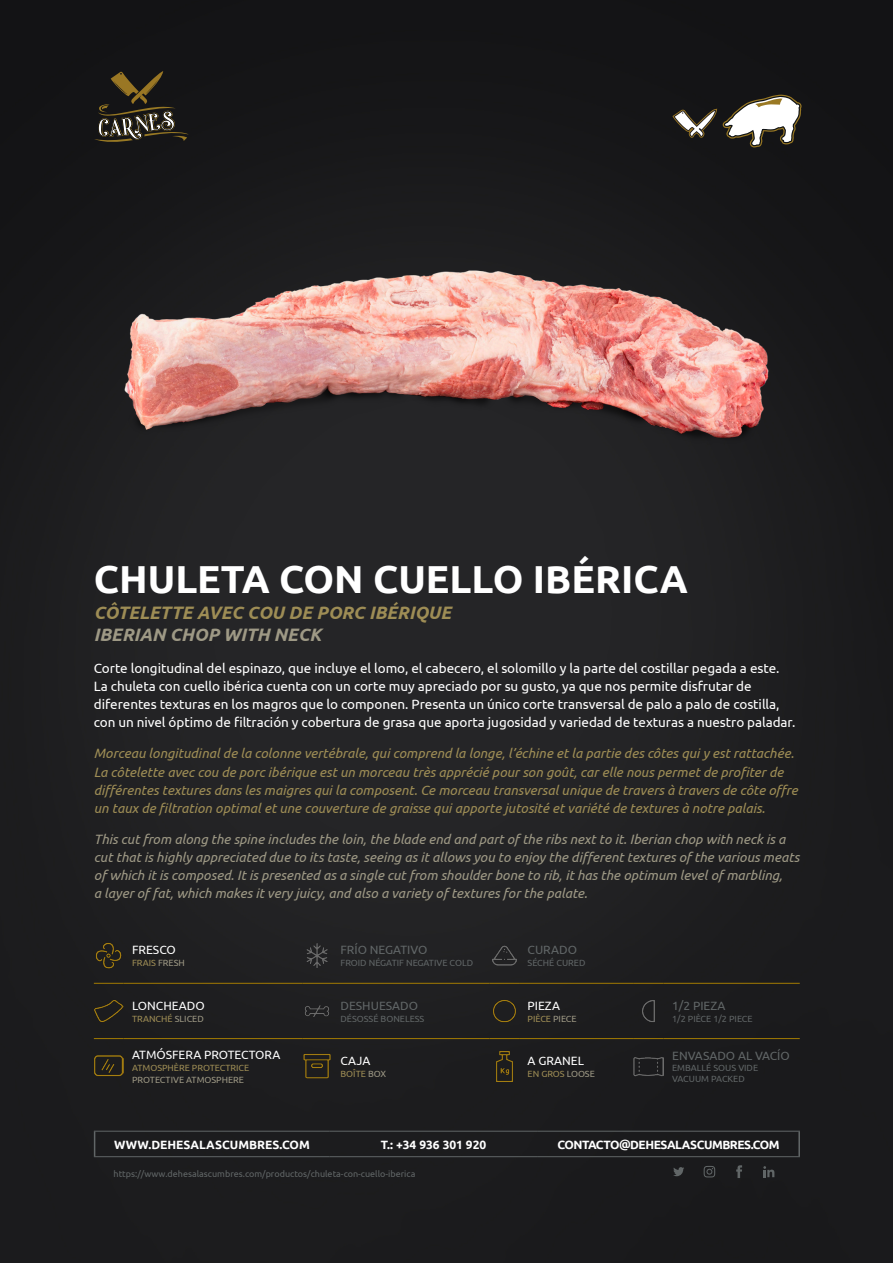
<style>
.page{position:relative;width:893px;height:1263px;background:#fff}
.page>*{position:absolute;margin:0;border:0;box-sizing:border-box;transform-origin:0 0}
.t1{font:700 39px "Ubuntu";color:#fff}
.t2{font:italic 700 18px "Ubuntu";color:#9e8d55}
.t3{font:italic 700 18px "Ubuntu";color:#9e9985}
.t4{font:italic 13.5px/18px "Ubuntu";color:#9e8d55}
.t5{font:13.5px/18px "Ubuntu";letter-spacing:-.005em;color:#fff}
.t6{font:italic 13.5px/18px "Ubuntu";color:#9e9985}
.t7{font:12px "Ubuntu";color:#616667}
.t8{font:12px "Ubuntu";color:#fff}
.t9{font:700 12px "Ubuntu";letter-spacing:-.005em;color:#fff}
.t10{font:700 12px "Ubuntu";letter-spacing:-.04em;color:#fff}
.t11{font:9px "Ubuntu";color:#616667}
.t12{font:9px "Ubuntu";color:#9e8d55}
.t13{font:9px "Ubuntu";color:#9e9985}
.s1{color:#9e9985}
</style>
<div class="page">
<img style="left:0;top:0;width:893px;height:1263px">
<svg style="left:672px;top:109px;width:45px;height:29px"></svg>
<svg style="left:673px;top:1167px;width:11px;height:9px"></svg>
<svg style="left:736px;top:1165px;width:6px;height:13px"></svg>
<svg style="left:704px;top:1166px;width:11px;height:11px"></svg>
<svg style="left:763px;top:1166px;width:11px;height:11px"></svg>
<svg style="left:94px;top:71px;width:95px;height:72px;background:#332e23"></svg>
<svg style="left:94px;top:1132px;width:1px;height:24px"></svg>
<hr style="left:798px;top:1131px;width:2px;height:25px;background:#616667">
<hr style="left:94px;top:1131px;width:235px;height:1px;background:#616667">
<hr style="left:329px;top:1131px;width:209px;height:1px;background:#616667">
<hr style="left:538px;top:1131px;width:262px;height:1px;background:#616667">
<hr style="left:94px;top:1156px;width:235px;height:1px;background:#616667">
<hr style="left:329px;top:1156px;width:209px;height:1px;background:#616667">
<hr style="left:538px;top:1156px;width:262px;height:1px;background:#616667">
<svg style="left:723px;top:94px;width:79px;height:53px"></svg>
<img style="left:121px;top:187px;width:651px;height:342px">
<hr style="left:94px;top:983px;width:30px;height:1px;background:#a37b02">
<hr style="left:124px;top:983px;width:178px;height:1px;background:#a37b02">
<hr style="left:302px;top:983px;width:30px;height:1px;background:#a37b02">
<hr style="left:332px;top:983px;width:157px;height:1px;background:#a37b02">
<hr style="left:489px;top:983px;width:30px;height:1px;background:#a37b02">
<hr style="left:519px;top:983px;width:115px;height:1px;background:#a37b02">
<hr style="left:634px;top:983px;width:30px;height:1px;background:#a37b02">
<hr style="left:664px;top:983px;width:136px;height:1px;background:#a37b02">
<hr style="left:94px;top:1038px;width:30px;height:1px;background:#a37b02">
<hr style="left:124px;top:1038px;width:178px;height:1px;background:#a37b02">
<hr style="left:302px;top:1038px;width:30px;height:1px;background:#a37b02">
<hr style="left:332px;top:1038px;width:157px;height:1px;background:#a37b02">
<hr style="left:489px;top:1038px;width:30px;height:1px;background:#a37b02">
<hr style="left:519px;top:1038px;width:115px;height:1px;background:#a37b02">
<hr style="left:634px;top:1038px;width:30px;height:1px;background:#a37b02">
<hr style="left:664px;top:1038px;width:136px;height:1px;background:#a37b02">
<img style="left:94px;top:940px;width:30px;height:30px">
<img style="left:302px;top:940px;width:30px;height:30px">
<img style="left:489px;top:940px;width:30px;height:30px">
<img style="left:94px;top:996px;width:30px;height:30px">
<img style="left:302px;top:996px;width:30px;height:30px">
<img style="left:489px;top:996px;width:30px;height:30px">
<img style="left:634px;top:996px;width:30px;height:30px">
<img style="left:94px;top:1051px;width:30px;height:30px">
<img style="left:303px;top:1052px;width:28px;height:29px">
<img style="left:489px;top:1051px;width:30px;height:30px">
<img style="left:634px;top:1051px;width:30px;height:30px">
<p class="t1" style="left:94px;top:555px;width:596px">CHULETA CON CUELLO IBÉRICA</p>
<p class="t2" style="left:94px;top:601px;width:359px">CÔTELETTE AVEC COU DE PORC IBÉRIQUE</p>
<p class="t3" style="left:94px;top:624px;width:229px">IBERIAN CHOP WITH NECK</p>
<p class="t5" style="left:94px;top:658px;width:703px">Corte longitudinal del espinazo, que incluye el lomo, el cabecero, el solomillo y la parte del costillar pegada a este.<br>La chuleta con cuello ibérica cuenta con un corte muy apreciado por su gusto, ya que nos permite disfrutar de diferentes texturas en los magros que lo componen. Presenta un único corte transversal de palo a palo de costilla, con un nivel óptimo de filtración y cobertura de grasa que aporta jugosidad y variedad de texturas a nuestro paladar.</p>
<p class="t4" style="left:94px;top:744px;width:705px">Morceau longitudinal de la colonne vertébrale, qui comprend la longe, l’échine et la partie des côtes qui y est rattachée.<br>La côtelette avec cou de porc ibérique est un morceau très apprécié pour son goût, car elle nous permet de profiter de différentes textures dans les maigres qui la composent. Ce morceau transversal unique de travers à travers de côte offre un taux de filtration optimal et une couverture de graisse qui apporte jutosité et variété de textures à notre palais.</p>
<p class="t6" style="left:94px;top:830px;width:707px">This cut from along the spine includes the loin, the blade end and part of the ribs next to it. Iberian chop with neck is a cut that is highly appreciated due to its taste, seeing as it allows you to enjoy the different textures of the various meats of which it is composed. It is presented as a single cut from shoulder bone to rib, it has the optimum level of marbling,<br>a layer of fat, which makes it very juicy, and also a variety of textures for the palate.</p>
<p class="t8" style="left:132px;top:942px;width:45px">FRESCO</p>
<p class="t12" style="left:132px;top:957px;width:54px">FRAIS <span class="s1">FRESH</span></p>
<p class="t7" style="left:340px;top:942px;width:88px">FRÍO NEGATIVO</p>
<p class="t11" style="left:340px;top:957px;width:134px">FROID NÉGATIF NEGATIVE COLD</p>
<p class="t7" style="left:528px;top:942px;width:51px">CURADO</p>
<p class="t11" style="left:528px;top:957px;width:59px">SÉCHÉ CURED</p>
<p class="t8" style="left:132px;top:998px;width:74px">LONCHEADO</p>
<p class="t12" style="left:132px;top:1013px;width:73px">TRANCHÉ <span class="s1">SLICED</span></p>
<p class="t7" style="left:340px;top:998px;width:79px">DESHUESADO</p>
<p class="t11" style="left:340px;top:1013px;width:85px">DÉSOSSÉ BONELESS</p>
<p class="t8" style="left:528px;top:998px;width:34px">PIEZA</p>
<p class="t12" style="left:528px;top:1013px;width:51px">PIÈCE <span class="s1">PIECE</span></p>
<p class="t7" style="left:672px;top:998px;width:55px">1/2 PIEZA</p>
<p class="t11" style="left:672px;top:1013px;width:82px">1/2 PIÈCE 1/2 PIECE</p>
<p class="t8" style="left:132px;top:1047px;width:150px">ATMÓSFERA PROTECTORA</p>
<p class="t12" style="left:132px;top:1062px;width:119px">ATMOSPHÈRE PROTECTRICE</p>
<p class="t13" style="left:132px;top:1074px;width:113px">PROTECTIVE ATMOSPHERE</p>
<p class="t8" style="left:340px;top:1053px;width:31px">CAJA</p>
<p class="t12" style="left:340px;top:1068px;width:47px">BOÎTE <span class="s1">BOX</span></p>
<p class="t8" style="left:528px;top:1053px;width:58px">A GRANEL</p>
<p class="t12" style="left:528px;top:1068px;width:69px">EN GROS <span class="s1">LOOSE</span></p>
<p class="t7" style="left:672px;top:1049px;width:119px">ENVASADO AL VACÍO</p>
<p class="t11" style="left:672px;top:1062px;width:88px">EMBALLÉ SOUS VIDE</p>
<p class="t11" style="left:672px;top:1073px;width:74px">VACUUM PACKED</p>
<p class="t9" style="left:114px;top:1137px;width:197px">WWW.DEHESALASCUMBRES.COM</p>
<p class="t9" style="left:381px;top:1137px;width:107px">T.: +34 936 301 920</p>
<p class="t10" style="left:557px;top:1137px;width:224px">CONTACTO@DEHESALASCUMBRES.COM</p>
<p class="t11" style="left:114px;top:1169px;width:303px">https://www.dehesalascumbres.com/productos/chuleta-con-cuello-iberica</p>
</div>
